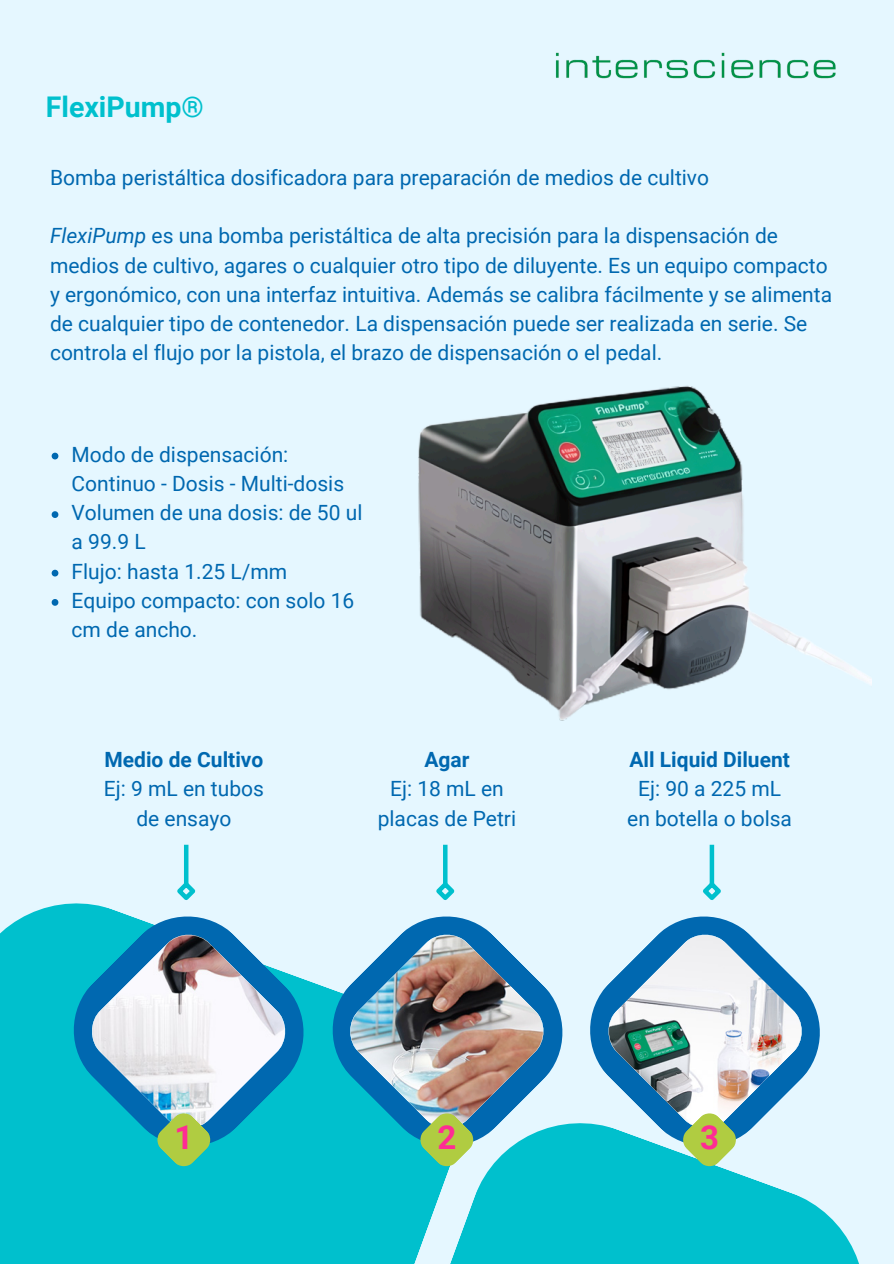
<style>
.page{position:relative;width:894px;height:1264px;background:#fff}
.page>*{position:absolute;margin:0;border:0;box-sizing:border-box;transform-origin:0 0}
.t1{font:700 33px "Roboto";color:#fe2c94}
.t2{font:700 28.5px "Roboto";color:#00c0cd}
.t3{font:21px/29.2px "Roboto";color:#0068b0}
.t4{font:700 21px "Roboto";color:#0068b0}
.s1{font-style:italic}
</style>
<div class="page">
<div style="left:0;top:0;width:893px;height:1263px;background:#e5f7ff"></div>
<img style="left:418px;top:385px;width:453px;height:336px">
<div style="left:0;top:903px;width:392px;height:360px;background:#00c0cd"></div>
<svg style="left:392px;top:1123px;width:467px;height:140px;fill:#00c0cd"></svg>
<svg style="left:67px;top:909px;width:243px;height:243px;fill:#00c0cd"></svg>
<svg style="left:326px;top:909px;width:243px;height:243px"></svg>
<svg style="left:583px;top:916px;width:243px;height:236px"></svg>
<svg style="left:89px;top:931px;width:199px;height:235px;background:#79bccb"></svg>
<img style="left:347px;top:931px;width:199px;height:235px">
<svg style="left:605px;top:931px;width:199px;height:235px"></svg>
<svg style="left:52px;top:452px;width:6px;height:7px"></svg>
<svg style="left:52px;top:511px;width:6px;height:7px"></svg>
<svg style="left:52px;top:569px;width:6px;height:7px"></svg>
<svg style="left:52px;top:599px;width:6px;height:6px"></svg>
<hr style="left:443px;top:844px;width:4px;height:41px;background:#00c0cd">
<svg style="left:436px;top:878px;width:19px;height:22px"></svg>
<div style="left:709px;top:844px;width:5px;height:41px;background:#00c0cd"></div>
<svg style="left:703px;top:878px;width:18px;height:22px"></svg>
<hr style="left:184px;top:844px;width:4px;height:41px;background:#00c0cd">
<svg style="left:173px;top:878px;width:26px;height:26px"></svg>
<img style="left:555px;top:52px;width:281px;height:27px">
<p class="t2" style="left:46px;top:90px;width:159px">FlexiPump®</p>
<p class="t3" style="left:50px;top:163px;width:660px">Bomba peristáltica dosificadora para preparación de medios de cultivo</p>
<p class="t3" style="left:50px;top:221px;width:783px"><span class="s1">FlexiPump</span> es una bomba peristáltica de alta precisión para la dispensación de medios de cultivo, agares o cualquier otro tipo de diluyente. Es un equipo compacto y ergonómico, con una interfaz intuitiva. Además se calibra fácilmente y se alimenta de cualquier tipo de contenedor. La dispensación puede ser realizada en serie. Se controla el flujo por la pistola, el brazo de dispensación o el pedal.</p>
<p class="t3" style="left:72px;top:440px;width:274px">Modo de dispensación:<br>Continuo - Dosis - Multi-dosis</p>
<p class="t3" style="left:72px;top:498px;width:292px">Volumen de una dosis: de 50 ul a 99.9 L</p>
<p class="t3" style="left:72px;top:557px;width:217px">Flujo: hasta 1.25 L/mm</p>
<p class="t3" style="left:72px;top:586px;width:284px">Equipo compacto: con solo 16 cm de ancho.</p>
<p class="t4" style="left:104px;top:747px;width:160px">Medio de Cultivo</p>
<p class="t3" style="left:104px;top:774px;width:161px;text-align:center">Ej: 9 mL en tubos de ensayo</p>
<p class="t4" style="left:424px;top:747px;width:46px">Agar</p>
<p class="t3" style="left:377px;top:774px;width:140px;text-align:center">Ej: 18 mL en placas de Petri</p>
<p class="t4" style="left:629px;top:747px;width:162px">All Liquid Diluent</p>
<p class="t3" style="left:627px;top:774px;width:166px;text-align:center">Ej: 90 a 225 mL en botella o bolsa</p>
<p class="t1" style="left:174px;top:1118px;width:20px">1</p>
<p class="t1" style="left:437px;top:1118px;width:20px">2</p>
<p class="t1" style="left:699px;top:1118px;width:20px">3</p>
</div>
